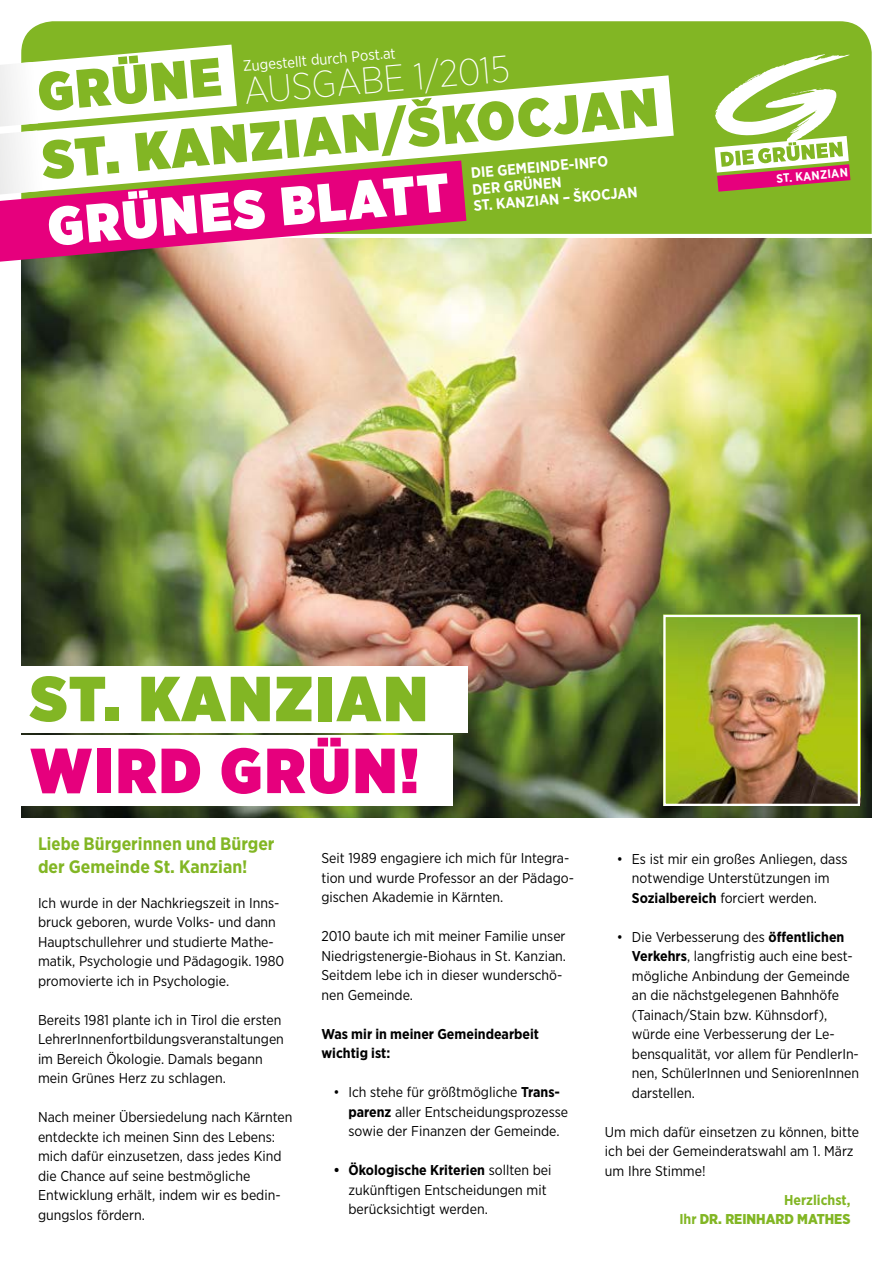
<style>
.page{position:relative;width:893px;height:1263px;background:#fff}
.page>*{position:absolute;margin:0;border:0;box-sizing:border-box;transform-origin:0 0}
.t1{font:900 63.45px "Gotham Narrow";letter-spacing:.05em;color:#82b624}
.t2{font:900 63.45px "Gotham Narrow";letter-spacing:.05em;color:#e6007d}
.t3{font:900 54px/68.2px "Gotham Narrow";color:#82b624}
.t4{font:900 54px "Gotham Narrow";color:#fff}
.t5{font:200 37.5px "Gotham Narrow";color:#fff}
.t6{font:700 18px/22.5px "Gotham Narrow";color:#82b624;scale:.95 1}
.t7{font:700 15px/16.5px "Gotham Narrow";color:#fff}
.t8{font:15px "Gotham Narrow";color:#fff}
.t9{font:14.25px/19.5px "Gotham Narrow";color:#000}
.t10{font:700 14.25px/19.5px "Gotham Narrow";color:#000}
.t11{font:900 14.25px/19.5px "Gotham Narrow";color:#82b624;text-align:right}
.t12{font:700 12.15px "Gotham Narrow";color:#fff}
.s1{font-weight:700}
</style>
<div class="page">
<img style="left:21px;top:238px;width:851px;height:579px">
<img style="left:666px;top:618px;width:191px;height:185px">
<div style="left:663px;top:615px;width:197px;height:191px;border:2px solid #fff"></div>
<div style="left:19px;top:736px;width:434px;height:70px;background:#fff"></div>
<div style="left:19px;top:665px;width:449px;height:67px;background:#fff"></div>
<div style="left:22px;top:21px;width:850px;height:213px;background:#82b624"></div>
<svg style="left:0;top:195px;width:466px;height:67px;background:#dd4086"></svg>
<svg style="left:21px;top:75px;width:653px;height:120px"></svg>
<svg style="left:0;top:45px;width:237px;height:149px"></svg>
<svg style="left:714px;top:54px;width:136px;height:138px"></svg>
<p class="t8" style="left:242px;top:57px;width:155px;rotate:-5deg">Zugestellt durch Post.at</p>
<h2 class="t3" style="left:34px;top:58px;width:618px;rotate:-5deg">GRÜNE<br>ST. KANZIAN/ŠKOCJAN</h2>
<h3 class="t5" style="left:242px;top:69px;width:268px;rotate:-5deg">AUSGABE 1/2015</h3>
<p class="t7" style="left:470px;top:165px;width:166px;rotate:-5deg">DIE GEMEINDE-INFO<br>DER GRÜNEN<br>ST. KANZIAN – ŠKOCJAN</p>
<h2 class="t4" style="left:45px;top:190px;width:404px;rotate:-5deg">GRÜNES BLATT</h2>
<p class="t12" style="left:776px;top:171px;width:73px;rotate:-5deg">ST. KANZIAN</p>
<h1 class="t1" style="left:30px;top:656px;width:398px">ST. KANZIAN</h1>
<h1 class="t2" style="left:30px;top:728px;width:390px">WIRD GRÜN!</h1>
<p class="t6" style="left:38px;top:832px;width:250px">Liebe Bürgerinnen und Bürger der Gemeinde St. Kanzian!</p>
<p class="t9" style="left:38px;top:893px;width:248px">Ich wurde in der Nachkriegszeit in Inns&shy;bruck geboren, wurde Volks- und dann Hauptschullehrer und studierte Mathe&shy;matik, Psychologie und Pädagogik. 1980 promovierte ich in Psychologie.</p>
<p class="t9" style="left:38px;top:1010px;width:247px">Bereits 1981 plante ich in Tirol die ersten LehrerInnenfortbildungsveranstaltungen im Bereich Ökologie. Damals begann mein Grünes Herz zu schlagen.</p>
<p class="t9" style="left:38px;top:1107px;width:256px">Nach meiner Übersiedelung nach Kärnten entdeckte ich meinen Sinn des Lebens: mich dafür einzusetzen, dass jedes Kind die Chance auf seine bestmögliche Entwicklung erhält, indem wir es bedin&shy;gungslos fördern.</p>
<p class="t9" style="left:321px;top:848px;width:254px">Seit 1989 engagiere ich mich für Integra&shy;tion und wurde Professor an der Pädago&shy;gischen Akademie in Kärnten.</p>
<p class="t9" style="left:321px;top:926px;width:246px">2010 baute ich mit meiner Familie unser Niedrigstenergie-Biohaus in St. Kanzian.<br>Seitdem lebe ich in dieser wunderschö&shy;nen Gemeinde.</p>
<p class="t10" style="left:321px;top:1024px;width:219px">Was mir in meiner Gemeindearbeit wichtig ist:</p>
<p class="t9" style="left:348px;top:1082px;width:221px;text-indent:-15px">• Ich stehe für größtmögliche <span class="s1">Trans&shy;parenz</span> aller Entscheidungsprozesse sowie der Finanzen der Gemeinde.</p>
<p class="t9" style="left:348px;top:1160px;width:205px;text-indent:-15px"><span class="s1">• Ökologische Kriterien</span> sollten bei zukünftigen Entscheidungen mit berücksichtigt werden.</p>
<p class="t9" style="left:632px;top:849px;width:217px;text-indent:-15px">• Es ist mir ein großes Anliegen, dass notwendige Unterstützungen im<br><span class="s1">Sozialbereich</span> forciert werden.</p>
<p class="t9" style="left:632px;top:927px;width:229px;text-indent:-15px">• Die Verbesserung des <span class="s1">öffentlichen Verkehrs</span>, langfristig auch eine best&shy;mögliche Anbindung der Gemeinde an die nächstgelegenen Bahnhöfe (Tainach/Stain bzw. Kühnsdorf), würde eine Verbesserung der Le&shy;bensqualität, vor allem für PendlerIn&shy;nen, SchülerInnen und SeniorenInnen darstellen.</p>
<p class="t9" style="left:605px;top:1122px;width:256px">Um mich dafür einsetzen zu können, bitte ich bei der Gemeinderatswahl am 1. März um Ihre Stimme!</p>
<p class="t11" style="left:679px;top:1190px;width:173px"><span class="s1">Herzlichst,<br>Ihr</span> DR. REINHARD MATHES</p>
</div>
